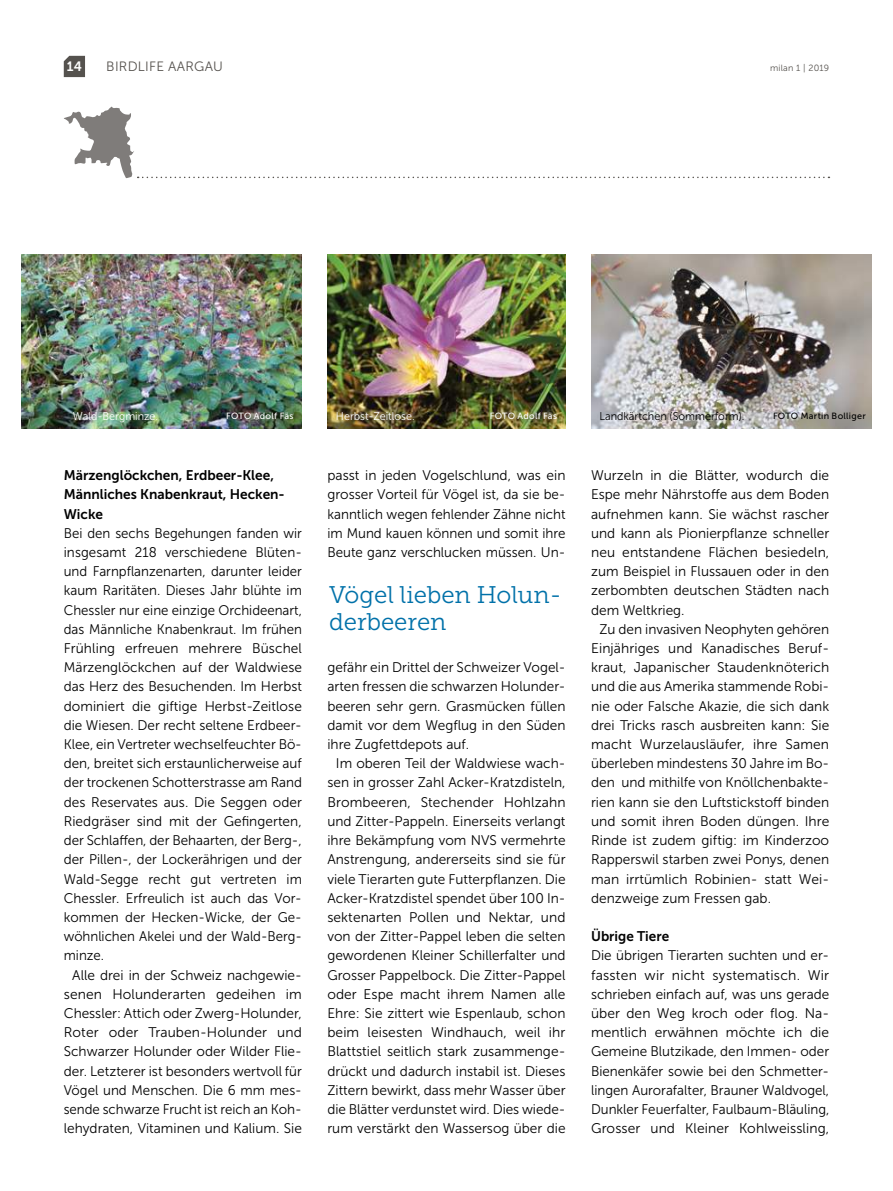
<style>
.page{position:relative;width:893px;height:1191px;background:#fff}
.page>*{position:absolute;margin:0;border:0;box-sizing:border-box;transform-origin:0 0}
.t1{font:24px/27px "Museo Slab 300";color:#0071a9}
.t2{font:13.95px/19.2px "Museo Sans 300";color:#000;text-align:justify}
.t3{font:13.95px/19.2px "Museo Sans 300";color:#000;text-align:justify;scale:.95 1}
.t4{font:13.95px/19.2px "Museo Sans 700";color:#000}
.t5{font:13.5px "Museo Sans 300";letter-spacing:.02em;color:#55524e}
.t6{font:13.5px "Museo Sans 700";color:#fff}
.t7{font:11.25px "Museo Sans 300";color:#fff;scale:.96 1}
.t8{font:11.25px "Museo Sans 300";color:#000;scale:.96 1}
.t9{font:9px "Museo Sans 500";letter-spacing:.025em;color:#fff}
.t10{font:9px "Museo Sans 500";letter-spacing:.035em;color:#000}
.t11{font:9px "Museo Sans 300";letter-spacing:.02em;color:#55524e}
</style>
<div class="page">
<svg style="left:64px;top:56px;width:21px;height:21px"></svg>
<img style="left:327px;top:254px;width:239px;height:175px">
<div style="left:330px;top:405px;width:91px;height:22px;background:#55524e;opacity:.45"></div>
<img style="left:21px;top:254px;width:281px;height:175px">
<img style="left:591px;top:254px;width:281px;height:175px">
<svg style="left:64px;top:106px;width:765px;height:72px"></svg>
<div style="left:483px;top:404px;width:81px;height:22px;background:#55524e;opacity:.45"></div>
<p class="t6" style="left:67px;top:59px;width:17px">14</p>
<p class="t5" style="left:106px;top:59px;width:118px">BIRDLIFE AARGAU</p>
<p class="t11" style="left:770px;top:63px;width:61px">milan 1 | 2019</p>
<p class="t7" style="left:73px;top:410px;width:90px">Wald-Bergminze.</p>
<p class="t9" style="left:226px;top:411px;width:69px">FOTO Adolf Fäs</p>
<p class="t7" style="left:336px;top:410px;width:84px">Herbst-Zeitlose.</p>
<p class="t9" style="left:490px;top:411px;width:69px">FOTO Adolf Fäs</p>
<p class="t8" style="left:600px;top:410px;width:153px">Landkärtchen (Sommerform).</p>
<p class="t10" style="left:773px;top:411px;width:94px">FOTO Martin Bolliger</p>
<p class="t4" style="left:64px;top:466px;width:223px">Märzenglöckchen, Erdbeer-Klee,<br>Männliches Knabenkraut, Hecken-<br>Wicke</p>
<p class="t3" style="left:64px;top:523px;width:252px">Bei den sechs Begehungen fanden wir insgesamt 218 verschiedene Blüten&shy;und Farnpflanzenarten, darunter leider kaum Raritäten. Dieses Jahr blühte im Chessler nur eine einzige Orchideenart, das Männliche Knabenkraut. Im frühen Frühling erfreuen mehrere Büschel Märzenglöckchen auf der Waldwiese das Herz des Besuchenden. Im Herbst dominiert die giftige Herbst-Zeitlose die Wiesen. Der recht seltene Erdbeer-Klee, ein Vertreter wechselfeuchter Bö&shy;den, breitet sich erstaunlicherweise auf der trockenen Schotterstrasse am Rand des Reservates aus. Die Seggen oder Riedgräser sind mit der Gefingerten, der Schlaffen, der Behaarten, der Berg-, der Pillen-, der Lockerährigen und der Wald-Segge recht gut vertreten im Chessler. Erfreulich ist auch das Vor&shy;kommen der Hecken-Wicke, der Ge&shy;wöhnlichen Akelei und der Wald-Berg&shy;minze.</p>
<p class="t2" style="left:64px;top:965px;width:240px;text-indent:9px">Alle drei in der Schweiz nachgewie&shy;senen Holunderarten gedeihen im Chessler: Attich oder Zwerg-Holunder, Roter oder Trauben-Holunder und Schwarzer Holunder oder Wilder Flie&shy;der. Letzterer ist besonders wertvoll für Vögel und Menschen. Die 6 mm mes&shy;sende schwarze Frucht ist reich an Koh&shy;lehydraten, Vitaminen und Kalium. Sie</p>
<p class="t2" style="left:327px;top:466px;width:240px">passt in jeden Vogelschlund, was ein grosser Vorteil für Vögel ist, da sie be&shy;kanntlich wegen fehlender Zähne nicht im Mund kauen können und somit ihre Beute ganz verschlucken müssen. Un-</p>
<h1 class="t1" style="left:329px;top:581px;width:234px">Vögel lieben Holun&shy;derbeeren</h1>
<p class="t2" style="left:327px;top:658px;width:240px">gefähr ein Drittel der Schweizer Vogel&shy;arten fressen die schwarzen Holunder&shy;beeren sehr gern. Grasmücken füllen damit vor dem Wegflug in den Süden ihre Zugfettdepots auf.</p>
<p class="t2" style="left:327px;top:754px;width:240px;text-indent:9px">Im oberen Teil der Waldwiese wach&shy;sen in grosser Zahl Acker-Kratzdisteln, Brombeeren, Stechender Hohlzahn und Zitter-Pappeln. Einerseits verlangt ihre Bekämpfung vom NVS vermehrte Anstrengung, andererseits sind sie für viele Tierarten gute Futterpflanzen. Die Acker-Kratzdistel spendet über 100 In&shy;sektenarten Pollen und Nektar, und von der Zitter-Pappel leben die selten gewordenen Kleiner Schillerfalter und Grosser Pappelbock. Die Zitter-Pappel oder Espe macht ihrem Namen alle Ehre: Sie zittert wie Espenlaub, schon beim leisesten Windhauch, weil ihr Blattstiel seitlich stark zusammenge&shy;drückt und dadurch instabil ist. Dieses Zittern bewirkt, dass mehr Wasser über die Blätter verdunstet wird. Dies wiede&shy;rum verstärkt den Wassersog über die</p>
<p class="t2" style="left:591px;top:466px;width:240px">Wurzeln in die Blätter, wodurch die Espe mehr Nährstoffe aus dem Boden aufnehmen kann. Sie wächst rascher und kann als Pionierpflanze schneller neu entstandene Flächen besiedeln, zum Beispiel in Flussauen oder in den zerbombten deutschen Städten nach dem Weltkrieg.</p>
<p class="t2" style="left:591px;top:619px;width:240px;text-indent:9px">Zu den invasiven Neophyten gehören Einjähriges und Kanadisches Beruf&shy;kraut, Japanischer Staudenknöterich und die aus Amerika stammende Robi&shy;nie oder Falsche Akazie, die sich dank drei Tricks rasch ausbreiten kann: Sie macht Wurzelausläufer, ihre Samen überleben mindestens 30 Jahre im Bo&shy;den und mithilfe von Knöllchenbakte&shy;rien kann sie den Luftstickstoff binden und somit ihren Boden düngen. Ihre Rinde ist zudem giftig: im Kinderzoo Rapperswil starben zwei Ponys, denen man irrtümlich Robinien- statt Wei&shy;denzweige zum Fressen gab.</p>
<p class="t4" style="left:591px;top:926px;width:80px">Übrige Tiere</p>
<p class="t2" style="left:591px;top:946px;width:240px">Die übrigen Tierarten suchten und er&shy;fassten wir nicht systematisch. Wir schrieben einfach auf, was uns gerade über den Weg kroch oder flog. Na&shy;mentlich erwähnen möchte ich die Gemeine Blutzikade, den Immen- oder Bienenkäfer sowie bei den Schmetter&shy;lingen Aurorafalter, Brauner Waldvogel, Dunkler Feuerfalter, Faulbaum-Bläuling, Grosser und Kleiner Kohlweissling,</p>
</div>
